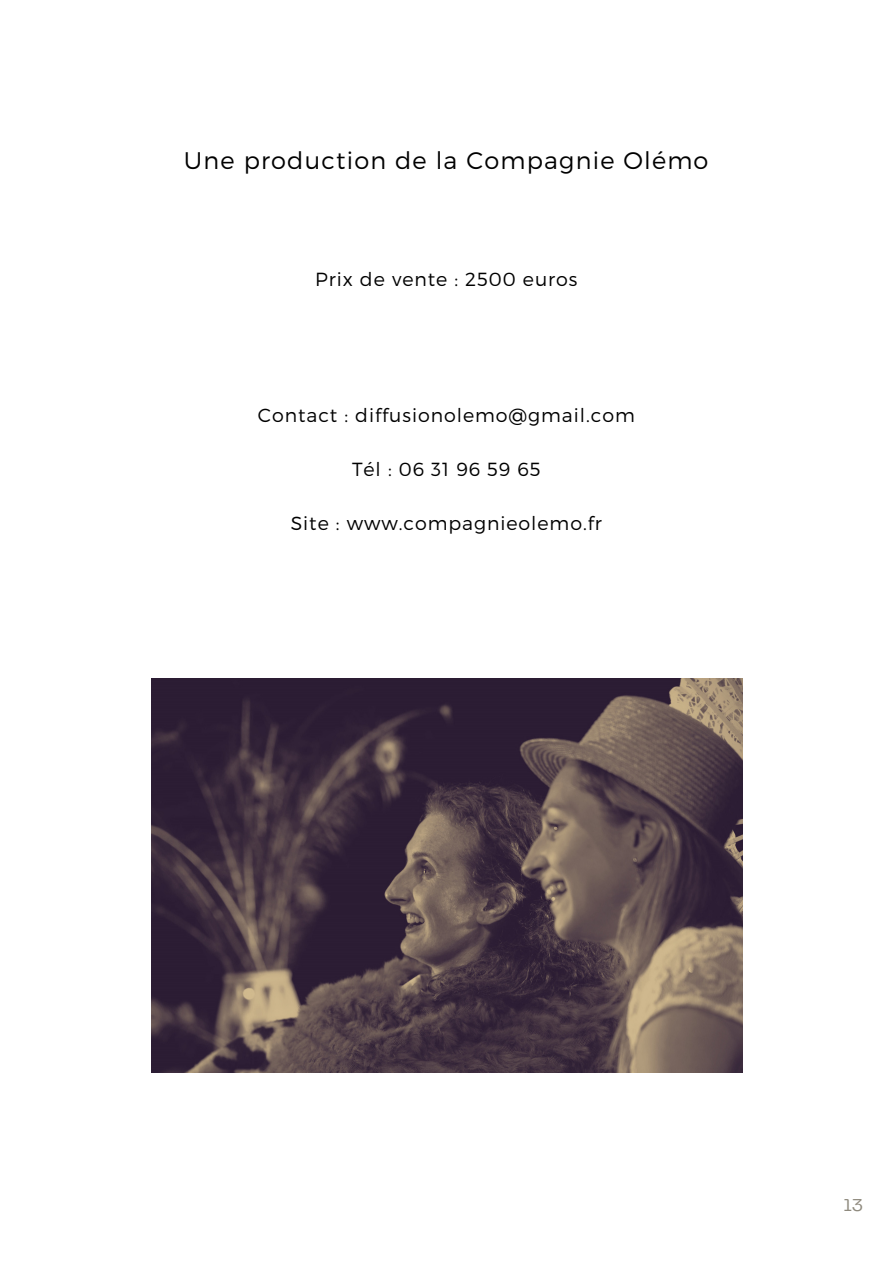
<style>
.page{position:relative;width:894px;height:1264px;background:#fff}
.page>*{position:absolute;margin:0;border:0;box-sizing:border-box;transform-origin:0 0}
.t1{font:300 24px "Montserrat";letter-spacing:.05em;color:#000}
.t2{font:300 18.9px "Montserrat";letter-spacing:.05em;color:#000}
.t3{font:18px "Telegraf";color:#8f8a7e}
</style>
<div class="page">
<img style="left:151px;top:678px;width:591px;height:394px">
<p class="t1" style="left:184px;top:145px;width:526px">Une production de la Compagnie Olémo</p>
<p class="t2" style="left:315px;top:267px;width:264px">Prix de vente : 2500 euros</p>
<p class="t2" style="left:258px;top:402px;width:378px">Contact : diffusionolemo@gmail.com</p>
<p class="t2" style="left:352px;top:456px;width:190px">Tél : 06 31 96 59 65</p>
<p class="t2" style="left:291px;top:510px;width:312px">Site : www.compagnieolemo.fr</p>
<p class="t3" style="left:843px;top:1197px;width:21px">13</p>
</div>
